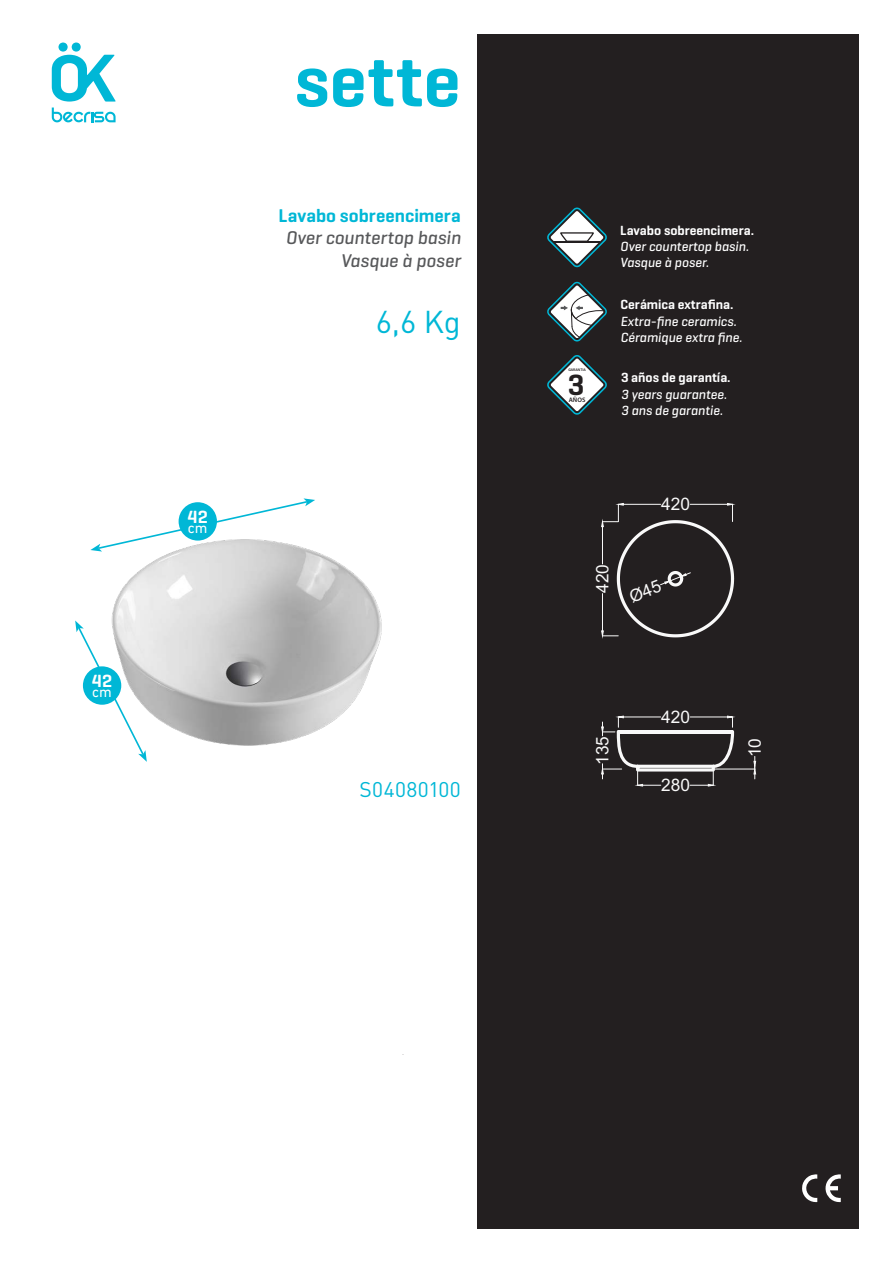
<style>
.page{position:relative;width:893px;height:1263px;background:#fff}
.page>*{position:absolute;margin:0;border:0;box-sizing:border-box;transform-origin:0 0}
.t1{font:600 75px "Geogrotesque";letter-spacing:.005em;color:#00b7d6}
.t2{font:31.2px "DIN Pro";color:#00b7d6}
.t3{font:600 29.7px "Geogrotesque";color:#231f20}
.t4{font:21px "DIN Pro";letter-spacing:.015em;color:#00b7d6}
.t5{font:italic 500 18.75px/22.5px "Geogrotesque";color:#57585a;text-align:right}
.t6{font:600 18px "Geogrotesque";color:#fff}
.t7{font:17.25px "Arial";color:#f9f9f9}
.t8{font:15px "DIN Next LT Pro";color:#fff}
.Iconos{font:italic 500 13.5px/16.2px "Geogrotesque";color:#fff}
.t9{font:600 6.6px "Myriad Pro";color:#231f20}
.t10{font:600 3.75px "Myriad Pro";color:#231f20}
.s1{font-weight:600;font-style:normal;color:#00b7d6}
.s2{font-weight:600;font-style:normal}
</style>
<div class="page">
<div style="left:478px;top:34px;width:381px;height:1195px;background:#231f20"></div>
<svg style="left:802px;top:1174px;width:15px;height:28px"></svg>
<svg style="left:825px;top:1174px;width:16px;height:28px"></svg>
<img style="left:98px;top:551px;width:284px;height:195px">
<svg style="left:75px;top:620px;width:72px;height:142px"></svg>
<svg style="left:90px;top:498px;width:225px;height:53px"></svg>
<svg style="left:52px;top:43px;width:64px;height:59px"></svg>
<svg style="left:52px;top:108px;width:64px;height:14px"></svg>
<svg style="left:547px;top:355px;width:60px;height:60px"></svg>
<svg style="left:547px;top:281px;width:60px;height:61px"></svg>
<svg style="left:547px;top:207px;width:60px;height:61px"></svg>
<hr style="left:713px;top:768px;width:42px;height:1px;background:#f9f9f9">
<svg style="left:753px;top:756px;width:3px;height:23px"></svg>
<div style="left:179px;top:502px;width:38px;height:39px;background:#00b7d6;border-radius:50%"></div>
<div style="left:83px;top:666px;width:38px;height:39px;background:#00b7d6;border-radius:50%"></div>
<svg style="left:601px;top:503px;width:135px;height:284px"></svg>
<p class="t6" style="left:92px;top:670px;width:22px">42</p>
<p class="t8" style="left:92px;top:683px;width:21px">cm</p>
<p class="t6" style="left:188px;top:505px;width:22px">42</p>
<p class="t8" style="left:188px;top:519px;width:21px">cm</p>
<p class="t1" style="left:294px;top:34px;width:168px">sette</p>
<p class="t5" style="left:278px;top:204px;width:184px"><span class="s1">Lavabo sobreencimera<br></span>Over countertop basin<br>Vasque à poser</p>
<p class="t2" style="left:376px;top:298px;width:86px">6,6 Kg</p>
<p class="t4" style="left:360px;top:773px;width:103px">S04080100</p>
<p class="t10" style="left:568px;top:368px;width:19px">GARANTIA</p>
<p class="t9" style="left:569px;top:396px;width:18px">AÑOS</p>
<p class="t3" style="left:568px;top:366px;width:18px">3</p>
<p class="Iconos" style="left:620px;top:222px;width:135px"><span class="s2">Lavabo sobreencimera.<br></span>Over countertop basin.<br>Vasque à poser.</p>
<p class="Iconos" style="left:621px;top:296px;width:123px"><span class="s2">Cerámica extrafina.<br></span>Extra-fine ceramics.<br>Céramique extra fine.</p>
<p class="Iconos" style="left:621px;top:369px;width:111px"><span class="s2">3 años de garantía.<br></span>3 years guarantee.<br>3 ans de garantie.</p>
<p class="t7" style="left:591px;top:593px;width:30px;rotate:-90deg">420</p>
<p class="t7" style="left:661px;top:492px;width:30px">420</p>
<p class="t7" style="left:591px;top:765px;width:30px;rotate:-90deg">135</p>
<p class="t7" style="left:661px;top:705px;width:30px">420</p>
<p class="t7" style="left:661px;top:773px;width:30px">280</p>
<p class="t7" style="left:743px;top:757px;width:21px;rotate:-90deg">10</p>
</div>
